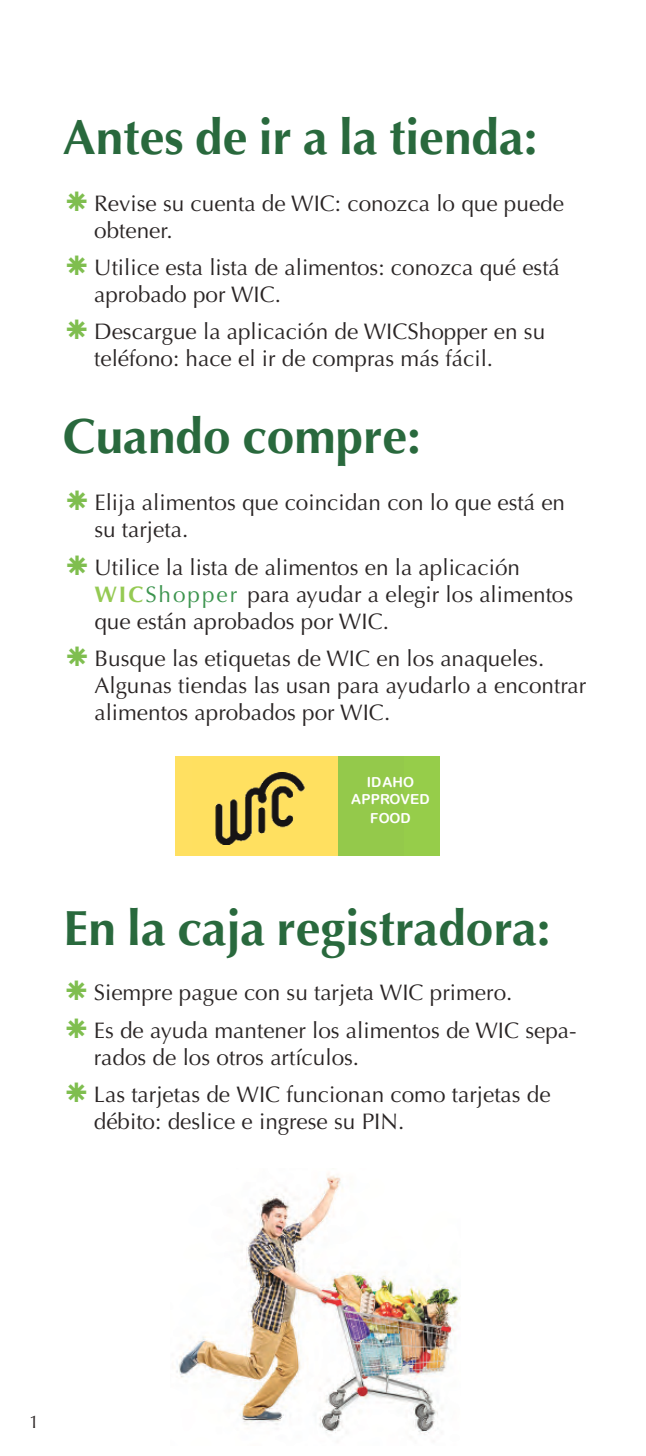
<style>
.page{position:relative;width:646px;height:1456px;background:#fff}
.page>*{position:absolute;margin:0;border:0;box-sizing:border-box;transform-origin:0 0}
.t1{font:700 49.5px "Optima";color:#29693d}
.t2{font:22.5px/27px "Optima";color:#2a2525}
.t3{font:18px "Optima";color:#2a2525}
.t4{font:13.72px/17.3px "Arial Rounded MT Bold";color:#fff;text-align:center}
.s1{font-weight:700;color:#95ca53}
.s2{color:#3c944e}
</style>
<div class="page">
<img style="left:176px;top:1173px;width:284px;height:262px">
<div style="left:176px;top:756px;width:164px;height:99px;background:#ffe061"></div>
<div style="left:338px;top:756px;width:102px;height:99px;background:#94c94b"></div>
<img style="left:215px;top:772px;width:90px;height:72px">
<p class="t1" style="left:63px;top:108px;width:476px">Antes de ir a la tienda:</p>
<p class="t2" style="left:94px;top:190px;width:471px">Revise su cuenta de WIC: conozca lo que puede obtener.</p>
<p class="t2" style="left:94px;top:254px;width:467px">Utilice esta lista de alimentos: conozca qué está aprobado por WIC.</p>
<p class="t2" style="left:94px;top:318px;width:452px">Descargue la aplicación de WICShopper en su teléfono: hace el ir de compras más fácil.</p>
<p class="t1" style="left:63px;top:407px;width:359px">Cuando compre:</p>
<p class="t2" style="left:94px;top:489px;width:472px">Elija alimentos que coincidan con lo que está en su tarjeta.</p>
<p class="t2" style="left:94px;top:554px;width:480px">Utilice la lista de alimentos en la aplicación<br><span class="s1">WIC</span><span class="s2">Shopper</span> para ayudar a elegir los alimentos que están aprobados por WIC.</p>
<p class="t2" style="left:94px;top:645px;width:493px">Busque las etiquetas de WIC en los anaqueles.<br>Algunas tiendas las usan para ayudarlo a encontrar alimentos aprobados por WIC.</p>
<p class="t4" style="left:351px;top:773px;width:80px">IDAHO<br>APPROVED</p>
<p class="t4" style="left:370px;top:809px;width:42px">FOOD</p>
<p class="t1" style="left:64px;top:899px;width:488px">En la caja registradora:</p>
<p class="t2" style="left:94px;top:973px;width:484px;line-height:38px">Siempre pague con su tarjeta WIC primero.<br>Es de ayuda mantener los alimentos de WIC sepa-</p>
<p class="t2" style="left:94px;top:1039px;width:458px;line-height:37.1px">rados de los otros artículos.<br>Las tarjetas de WIC funcionan como tarjetas de</p>
<p class="t2" style="left:94px;top:1108px;width:312px">débito: deslice e ingrese su PIN.</p>
<p class="t3" style="left:29px;top:1411px;width:12px">1</p>
</div>
